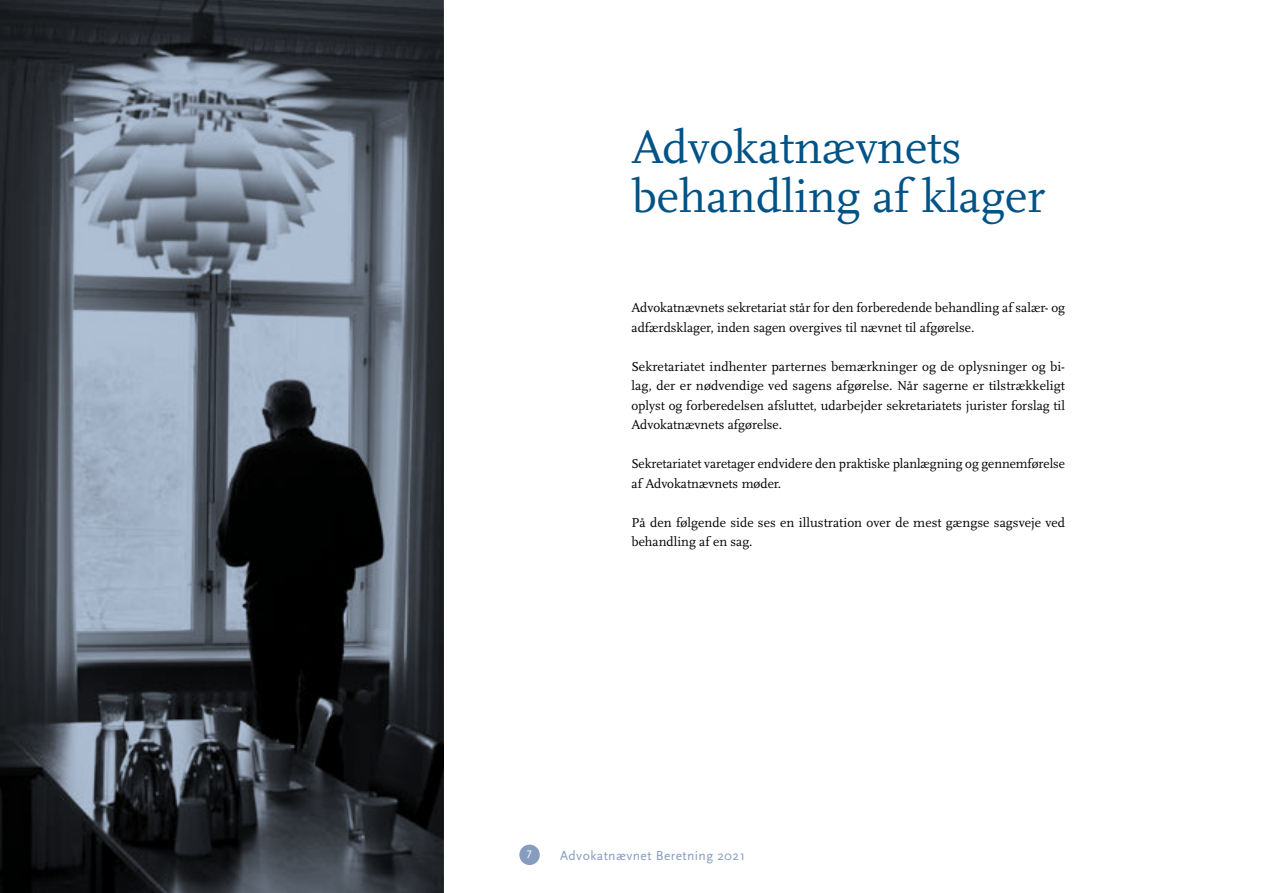
<style>
.page{position:relative;width:1263px;height:893px;background:#fff}
.page>*{position:absolute;margin:0;border:0;box-sizing:border-box;transform-origin:0 0}
.t1{font:48px/49.5px "Scala Pro";color:#005386}
.t2{font:13.5px/19.5px "Scala Pro";color:#000}
.t3{font:13.5px "Scala Sans Pro";letter-spacing:.03em;color:#879dbe}
.t4{font:11.4px "Scala Sans Pro";color:#fff}
</style>
<div class="page">
<svg style="left:0;top:0;width:442px;height:893px;background:#4d555e"></svg>
<div style="left:519px;top:845px;width:21px;height:20px;background:#879dbe;border-radius:50%"></div>
<h1 class="t1" style="left:631px;top:123px;width:415px">Advokatnævnets behandling af klager</h1>
<p class="t2" style="left:631px;top:298px;width:435px">Advokatnævnets sekretariat står for den forberedende behandling af salær- og adfærdsklager, inden sagen overgives til nævnet til afgørelse.</p>
<p class="t2" style="left:631px;top:357px;width:435px;text-align:justify">Sekretariatet indhenter parternes bemærkninger og de oplysninger og bi&shy;lag, der er nødvendige ved sagens afgørelse. Når sagerne er tilstrækkeligt oplyst og forberedelsen afsluttet, udarbejder sekretariatets jurister forslag til Advokatnævnets afgørelse.</p>
<p class="t2" style="left:631px;top:454px;width:435px">Sekretariatet varetager endvidere den praktiske planlægning og gennemførelse af Advokatnævnets møder.</p>
<p class="t2" style="left:631px;top:513px;width:435px">På den følgende side ses en illustration over de mest gængse sagsveje ved behandling af en sag.</p>
<p class="t4" style="left:527px;top:848px;width:6px">7</p>
<p class="t3" style="left:560px;top:848px;width:186px">Advokatnævnet Beretning 2021</p>
</div>
